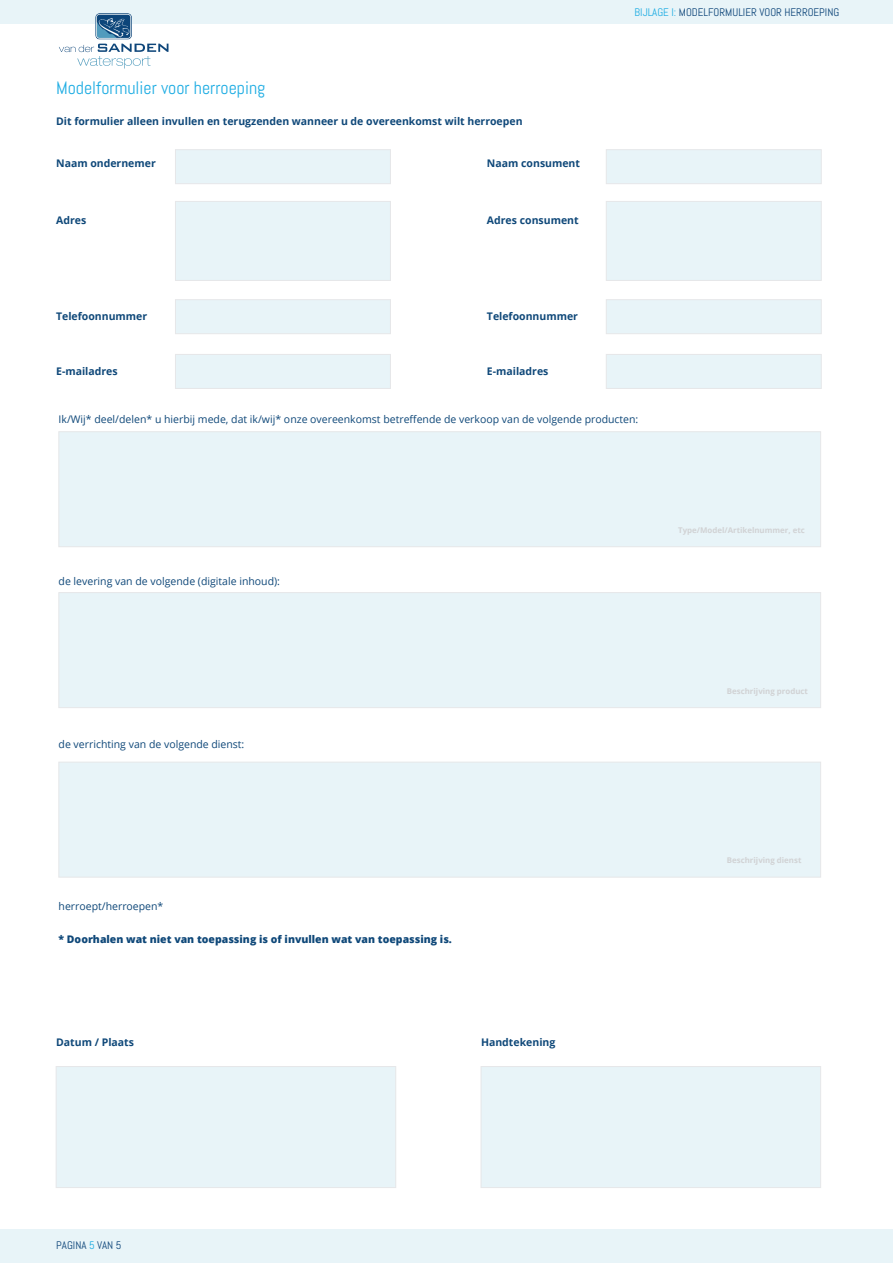
<style>
.page{position:relative;width:893px;height:1263px;background:#fff}
.page>*{position:absolute;margin:0;border:0;box-sizing:border-box;transform-origin:0 0}
.t1{font:18px "Abel";color:#1fade3}
.t2{font:10.95px "Abel";color:#0e467a}
.t3{font:700 10.5px "Open Sans";color:#0f4879}
.t4{font:10.5px "Open Sans";color:#0f4879}
.t5{font:800 10.5px "Open Sans";color:#0f4879}
.t6{font:700 7.95px "Open Sans";color:#d1d2d4}
.s1{color:#1fade3}
</style>
<div class="page">
<div style="left:0;top:0;width:893px;height:23px;background:#e8f4f8"></div>
<div style="left:0;top:1229px;width:893px;height:34px;background:#e8f4f8"></div>
<svg style="left:59px;top:44px;width:109px;height:25px"></svg>
<img style="left:59px;top:13px;width:109px;height:27px">
<div style="left:175px;top:149px;width:216px;height:35px;background:#e8f4f8;border:1px solid #e6e7e9"></div>
<div style="left:175px;top:299px;width:216px;height:35px;background:#e8f4f8;border:1px solid #e6e7e9"></div>
<div style="left:175px;top:201px;width:216px;height:80px;background:#e8f4f8;border:1px solid #e6e7e9"></div>
<div style="left:56px;top:1066px;width:340px;height:122px;background:#e8f4f8;border:1px solid #e6e7e9"></div>
<div style="left:481px;top:1066px;width:340px;height:122px;background:#e8f4f8;border:1px solid #e6e7e9"></div>
<div style="left:58px;top:431px;width:763px;height:116px;background:#e8f4f8;border:1px solid #e6e7e9"></div>
<div style="left:175px;top:354px;width:216px;height:35px;background:#e8f4f8;border:1px solid #e6e7e9"></div>
<div style="left:606px;top:149px;width:216px;height:35px;background:#e8f4f8;border:1px solid #e6e7e9"></div>
<div style="left:606px;top:299px;width:216px;height:35px;background:#e8f4f8;border:1px solid #e6e7e9"></div>
<div style="left:606px;top:201px;width:216px;height:80px;background:#e8f4f8;border:1px solid #e6e7e9"></div>
<div style="left:606px;top:354px;width:216px;height:35px;background:#e8f4f8;border:1px solid #e6e7e9"></div>
<div style="left:58px;top:592px;width:763px;height:116px;background:#e8f4f8;border:1px solid #e6e7e9"></div>
<div style="left:58px;top:762px;width:763px;height:115px;background:#e8f4f8"></div>
<h1 class="t1" style="left:56px;top:76px;width:211px">Modelformulier voor herroeping</h1>
<p class="t3" style="left:56px;top:113px;width:468px">Dit formulier alleen invullen en terugzenden wanneer u de overeenkomst wilt herroepen</p>
<p class="t3" style="left:56px;top:155px;width:101px">Naam ondernemer</p>
<p class="t3" style="left:487px;top:155px;width:95px">Naam consument</p>
<p class="t3" style="left:56px;top:212px;width:32px">Adres</p>
<p class="t3" style="left:56px;top:309px;width:93px">Telefoonnummer</p>
<p class="t3" style="left:487px;top:212px;width:93px">Adres consument</p>
<p class="t3" style="left:487px;top:309px;width:93px">Telefoonnummer</p>
<p class="t2" style="left:634px;top:6px;width:206px"><span class="s1">BIJLAGE I:</span> MODELFORMULIER VOOR HERROEPING</p>
<p class="t3" style="left:56px;top:364px;width:63px">E-mailadres</p>
<p class="t3" style="left:487px;top:364px;width:63px">E-mailadres</p>
<p class="t4" style="left:59px;top:412px;width:581px">Ik/Wij* deel/delen* u hierbij mede, dat ik/wij* onze overeenkomst betreffende de verkoop van de volgende producten:</p>
<p class="t4" style="left:59px;top:574px;width:223px">de levering van de volgende (digitale inhoud):</p>
<p class="t4" style="left:59px;top:736px;width:187px">de verrichting van de volgende dienst:</p>
<p class="t6" style="left:678px;top:524px;width:128px">Type/Model/Artikelnummer, etc</p>
<p class="t6" style="left:727px;top:685px;width:83px">Beschrijving product</p>
<p class="t4" style="left:59px;top:898px;width:106px">herroept/herroepen*</p>
<p class="t5" style="left:59px;top:931px;width:395px">* Doorhalen wat niet van toepassing is of invullen wat van toepassing is.</p>
<p class="t3" style="left:56px;top:1035px;width:79px">Datum / Plaats</p>
<p class="t3" style="left:481px;top:1035px;width:76px">Handtekening</p>
<p class="t6" style="left:727px;top:855px;width:76px">Beschrijving dienst</p>
<p class="t2" style="left:56px;top:1238px;width:67px">PAGINA <span class="s1">5</span> VAN 5</p>
</div>
